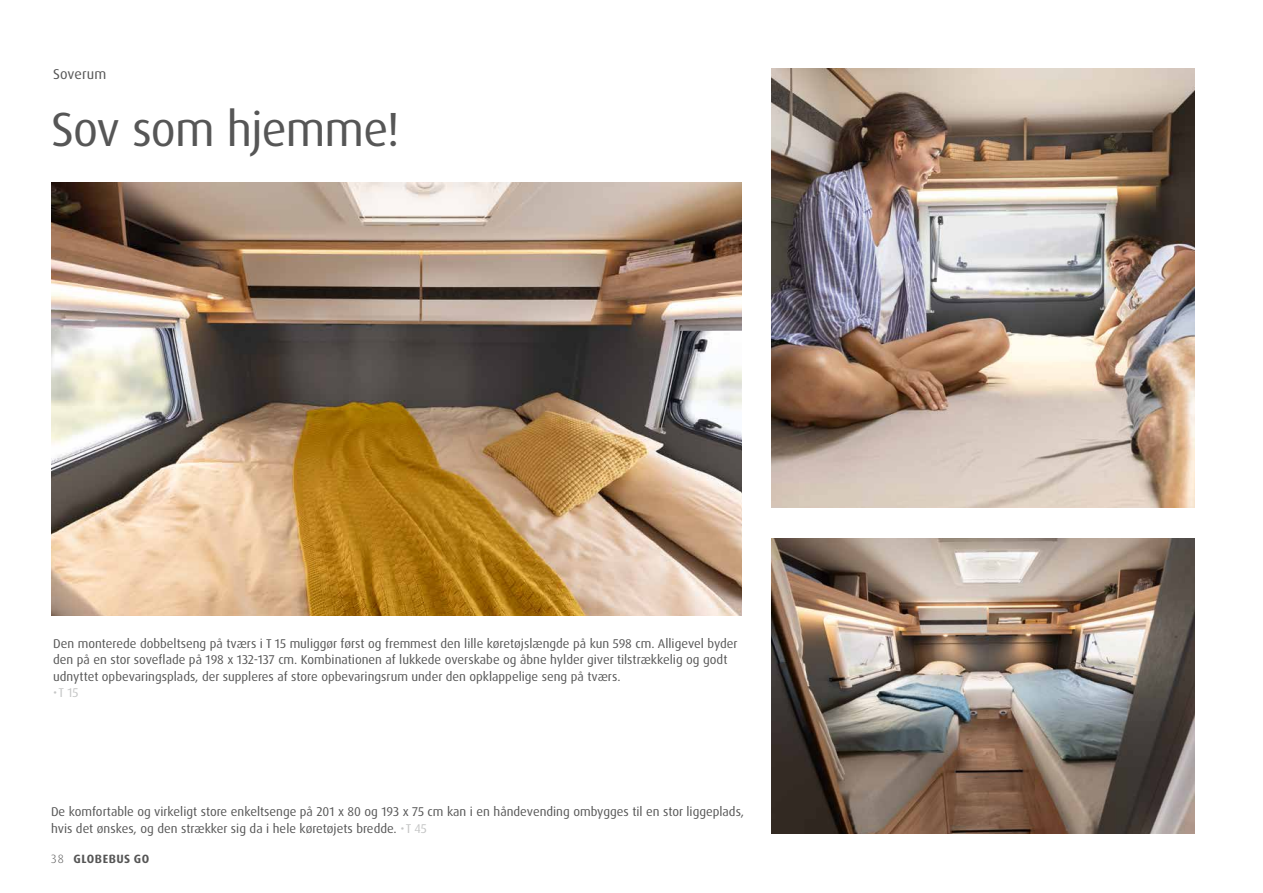
<style>
.page{position:relative;width:1263px;height:893px;background:#fff}
.page>*{position:absolute;margin:0;border:0;box-sizing:border-box;transform-origin:0 0}
.t1{font:48px "Dax Pro";letter-spacing:-.02em;color:#565656}
.t2{font:14.25px "Dax Pro";letter-spacing:.01em;color:#565656}
.t3{font:12.75px/16.5px "Dax Pro";color:#565656}
.t4{font:12.75px "Dax Pro";color:#c5c6c6}
.t5{font:700 12px "Dax Pro";letter-spacing:.04em;color:#565656}
.s1{color:#c5c6c6}
.s2{font-family:"Dax OT";font-weight:300}
</style>
<div class="page">
<img style="left:772px;top:68px;width:423px;height:439px">
<img style="left:51px;top:183px;width:691px;height:432px">
<img style="left:772px;top:539px;width:423px;height:294px">
<p class="t2" style="left:53px;top:65px;width:55px">Soverum</p>
<h1 class="t1" style="left:51px;top:99px;width:350px">Sov som hjemme!</h1>
<p class="t3" style="left:53px;top:635px;width:686px">Den monterede dobbeltseng på tværs i T 15 muliggør først og fremmest den lille køretøjslængde på kun 598 cm. Alligevel byder den på en stor soveflade på 198 x 132-137 cm. Kombinationen af lukkede overskabe og åbne hylder giver tilstrækkelig og godt udnyttet opbevaringsplads, der suppleres af store opbevaringsrum under den opklappelige seng på tværs.</p>
<p class="t4" style="left:53px;top:685px;width:27px">• T 15</p>
<p class="t3" style="left:51px;top:803px;width:695px">De komfortable og virkeligt store enkeltsenge på 201 x 80 og 193 x 75 cm kan i en håndevending ombygges til en stor liggeplads, hvis det ønskes, og den strækker sig da i hele køretøjets bredde. <span class="s1">• T 45</span></p>
<p class="t5" style="left:51px;top:851px;width:100px"><span class="s2">38</span> GLOBEBUS GO</p>
</div>
